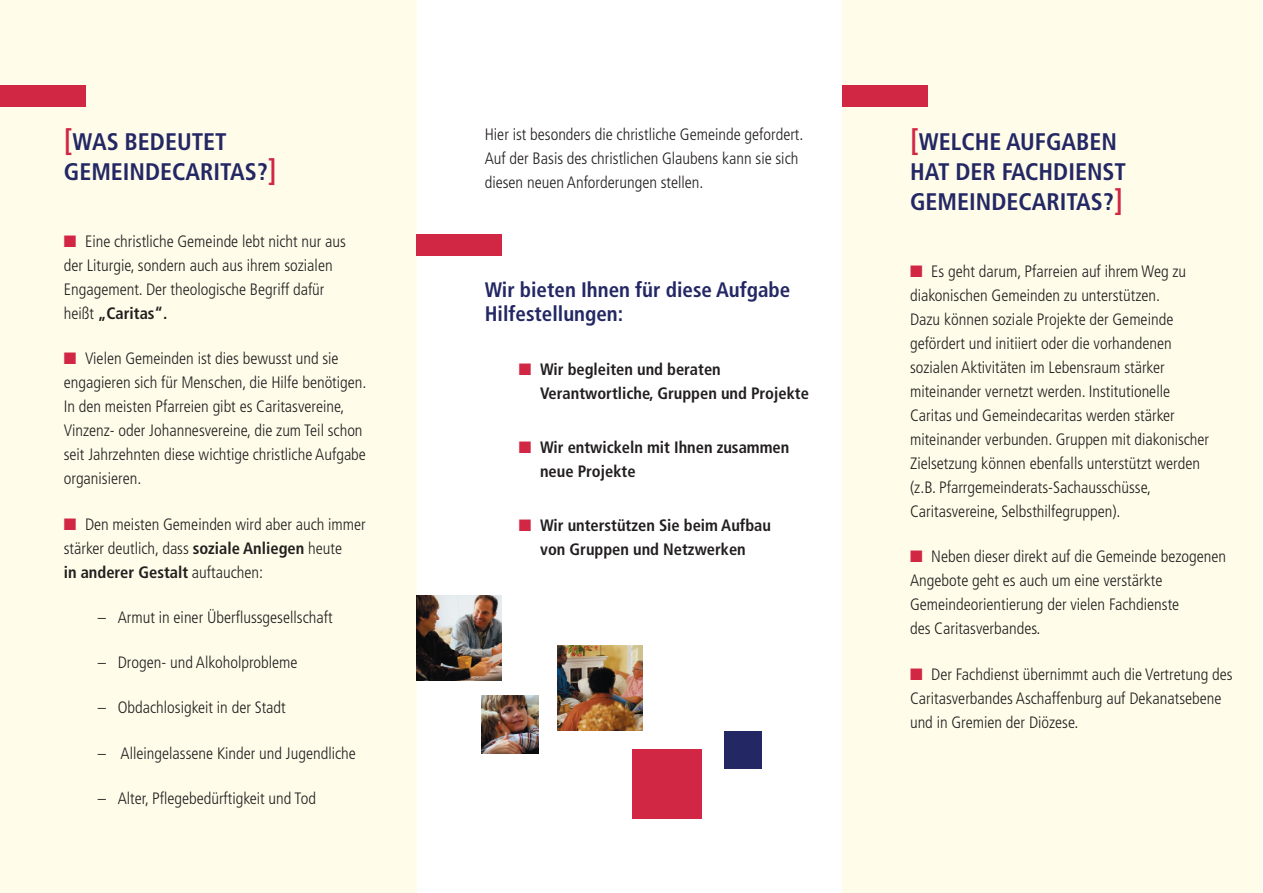
<style>
.page{position:relative;width:1263px;height:893px;background:#fff}
.page>*{position:absolute;margin:0;border:0;box-sizing:border-box;transform-origin:0 0}
.t1{font:700 condensed 24px/30px "Frutiger";color:#232764}
.t2{font:700 condensed 21px/24px "Frutiger";color:#232764}
.t3{font:300 condensed 16.5px/24px "Frutiger";color:#231f20}
.t4{font:700 condensed 16.5px/24px "Frutiger";color:#231f20}
.s1{font-size:30px;color:#d12744}
.s2{color:#d12744}
.s3{font-weight:700}
</style>
<div class="page">
<div style="left:842px;top:0;width:420px;height:893px;background:#fffdea"></div>
<div style="left:0;top:0;width:417px;height:893px;background:#fffdea"></div>
<div style="left:0;top:85px;width:85px;height:22px;background:#d12744"></div>
<div style="left:417px;top:234px;width:85px;height:22px;background:#d12744"></div>
<div style="left:842px;top:85px;width:85px;height:22px;background:#d12744"></div>
<div style="left:633px;top:749px;width:69px;height:69px;background:#d12744"></div>
<div style="left:725px;top:732px;width:37px;height:37px;background:#232764"></div>
<img style="left:417px;top:596px;width:85px;height:85px">
<img style="left:557px;top:646px;width:85px;height:85px">
<img style="left:481px;top:696px;width:58px;height:57px">
<h1 class="t1" style="left:64px;top:129px;width:214px"><span class="s1">[</span>WAS BEDEUTET<br>GEMEINDECARITAS?<span class="s1">]</span></h1>
<p class="t3" style="left:64px;top:231px;width:284px"><span class="s2">■</span> Eine christliche Gemeinde lebt nicht nur aus der Liturgie, sondern auch aus ihrem sozialen Engagement. Der theologische Begriff dafür heißt <span class="s3">„Caritas“.</span></p>
<p class="t3" style="left:64px;top:348px;width:304px"><span class="s2">■</span> Vielen Gemeinden ist dies bewusst und sie engagieren sich für Menschen, die Hilfe benötigen.<br>In den meisten Pfarreien gibt es Caritasvereine, Vinzenz- oder Johannesvereine, die zum Teil schon seit Jahrzehnten diese wichtige christliche Aufgabe organisieren.</p>
<p class="t3" style="left:64px;top:513px;width:304px"><span class="s2">■</span> Den meisten Gemeinden wird aber auch immer stärker deutlich, dass <span class="s3">soziale Anliegen</span> heute<br><span class="s3">in anderer Gestalt</span> auftauchen:</p>
<p class="t3" style="left:98px;top:606px;width:236px">– Armut in einer Überflussgesellschaft</p>
<p class="t3" style="left:98px;top:652px;width:201px">– Drogen- und Alkoholprobleme</p>
<p class="t3" style="left:98px;top:697px;width:190px">– Obdachlosigkeit in der Stadt</p>
<p class="t3" style="left:98px;top:742px;width:260px">– Alleingelassene Kinder und Jugendliche</p>
<p class="t3" style="left:98px;top:787px;width:220px">– Alter, Pflegebedürftigkeit und Tod</p>
<p class="t3" style="left:485px;top:124px;width:320px">Hier ist besonders die christliche Gemeinde gefordert.<br>Auf der Basis des christlichen Glaubens kann sie sich diesen neuen Anforderungen stellen.</p>
<p class="t2" style="left:485px;top:280px;width:307px">Wir bieten Ihnen für diese Aufgabe<br>Hilfestellungen:</p>
<p class="t4" style="left:540px;top:359px;width:270px;text-indent:-21px"><span class="s2">■</span> Wir begleiten und beraten<br>Verantwortliche, Gruppen und Projekte</p>
<p class="t4" style="left:540px;top:437px;width:251px;text-indent:-21px"><span class="s2">■</span> Wir entwickeln mit Ihnen zusammen neue Projekte</p>
<p class="t4" style="left:519px;top:514px;width:254px;text-align:center"><span class="s2">■</span> Wir unterstützen Sie beim Aufbau von Gruppen und Netzwerken</p>
<h1 class="t1" style="left:910px;top:129px;width:218px"><span class="s1">[</span>WELCHE AUFGABEN<br>HAT DER FACHDIENST<br>GEMEINDECARITAS?<span class="s1">]</span></h1>
<p class="t3" style="left:910px;top:261px;width:301px"><span class="s2">■</span> Es geht darum, Pfarreien auf ihrem Weg zu diakonischen Gemeinden zu unterstützen.<br>Dazu können soziale Projekte der Gemeinde gefördert und initiiert oder die vorhandenen sozialen Aktivitäten im Lebensraum stärker miteinander vernetzt werden. Institutionelle Caritas und Gemeindecaritas werden stärker miteinander verbunden. Gruppen mit diakonischer Zielsetzung können ebenfalls unterstützt werden (z.B. Pfarrgemeinderats-Sachausschüsse, Caritasvereine, Selbsthilfegruppen).</p>
<p class="t3" style="left:910px;top:546px;width:318px"><span class="s2">■</span> Neben dieser direkt auf die Gemeinde bezogenen Angebote geht es auch um eine verstärkte Gemeindeorientierung der vielen Fachdienste<br>des Caritasverbandes.</p>
<p class="t3" style="left:910px;top:663px;width:324px"><span class="s2">■</span> Der Fachdienst übernimmt auch die Vertretung des<br>Caritasverbandes Aschaffenburg auf Dekanatsebene und in Gremien der Diözese.</p>
</div>
